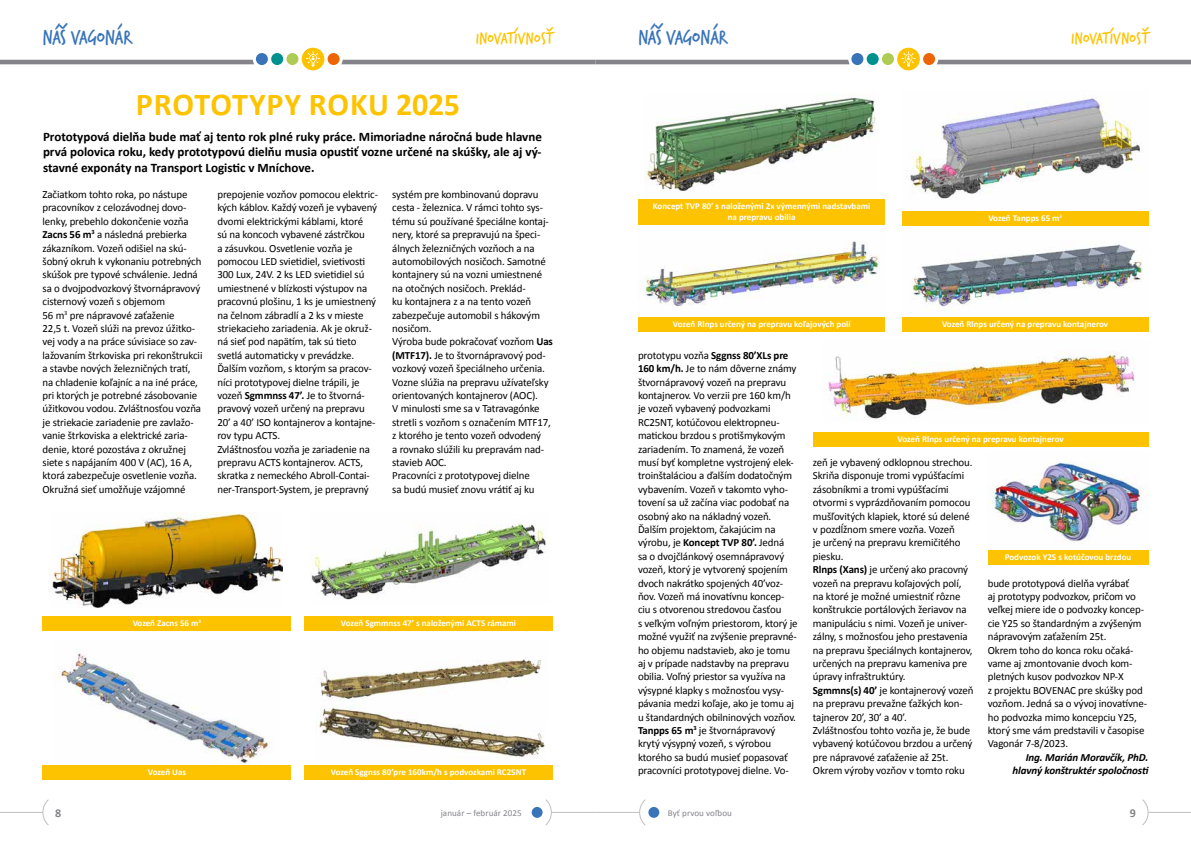
<style>
.page{position:relative;width:1191px;height:842px;background:#fff}
.page>*{position:absolute;margin:0;border:0;box-sizing:border-box;transform-origin:0 0}
.t1{font:700 32px "Calibri";letter-spacing:.02em;color:#fdc300}
.t2{font:21px "Verveine";letter-spacing:-.02em;color:#3974b9}
.t3{font:17px "Verveine";color:#fdc300}
.t4{font:700 13px/15.6px "Calibri";color:#000;text-align:justify}
.t5{font:700 12px "Calibri";color:#838389}
.t6{font:11px/13.4px "Calibri";letter-spacing:-.01em;color:#000}
.t7{font:italic 700 11px/13.4px "Calibri";letter-spacing:-.01em;color:#000;text-align:right}
.t8{font:700 9px/10.8px "Calibri";color:#fff;text-align:center}
.t9{font:9px "Calibri";letter-spacing:.01em;color:#838389}
.s1{font-weight:700}
</style>
<div class="page">
<div style="left:648px;top:807px;width:11px;height:11px;background:#3974b9;border-radius:50%"></div>
<svg style="left:1142px;top:799px;width:7px;height:26px"></svg>
<svg style="left:639px;top:799px;width:7px;height:27px"></svg>
<hr style="left:1148px;top:812px;width:43px;height:1px;background:#c1bdc1">
<hr style="left:595px;top:812px;width:44px;height:1px;background:#c1bdc1">
<div style="left:531px;top:807px;width:11px;height:11px;background:#3974b9;border-radius:50%"></div>
<svg style="left:42px;top:799px;width:7px;height:26px"></svg>
<svg style="left:545px;top:799px;width:7px;height:27px"></svg>
<hr style="left:0;top:812px;width:43px;height:1px;background:#c1bdc1">
<hr style="left:551px;top:812px;width:44px;height:1px;background:#c1bdc1">
<svg style="left:0;top:48px;width:1191px;height:22px"></svg>
<img style="left:311px;top:523px;width:238px;height:77px">
<img style="left:910px;top:97px;width:230px;height:102px">
<img style="left:643px;top:241px;width:237px;height:66px">
<img style="left:911px;top:243px;width:232px;height:65px">
<img style="left:823px;top:351px;width:312px;height:69px">
<img style="left:989px;top:462px;width:159px;height:81px">
<img style="left:320px;top:659px;width:221px;height:42px">
<img style="left:49px;top:512px;width:234px;height:96px">
<img style="left:645px;top:97px;width:231px;height:94px">
<img style="left:55px;top:649px;width:218px;height:115px">
<div style="left:304px;top:616px;width:249px;height:14px;background:#fdc300"></div>
<div style="left:902px;top:211px;width:246px;height:14px;background:#fdc300"></div>
<div style="left:638px;top:317px;width:247px;height:15px;background:#fdc300"></div>
<div style="left:901px;top:317px;width:247px;height:15px;background:#fdc300"></div>
<div style="left:813px;top:432px;width:335px;height:14px;background:#fdc300"></div>
<div style="left:304px;top:765px;width:249px;height:15px;background:#fdc300"></div>
<div style="left:43px;top:616px;width:248px;height:14px;background:#fdc300"></div>
<div style="left:638px;top:200px;width:247px;height:25px;background:#fdc300"></div>
<div style="left:43px;top:765px;width:248px;height:15px;background:#fdc300"></div>
<img style="left:318px;top:707px;width:226px;height:52px">
<div style="left:987px;top:551px;width:161px;height:14px;background:#fdc300"></div>
<h2 class="t2" style="left:43px;top:22px;width:92px">NÁŠ VAGONÁR</h2>
<h3 class="t3" style="left:476px;top:26px;width:81px">INOVATÍVNOSŤ</h3>
<h1 class="t1" style="left:136px;top:81px;width:326px">PROTOTYPY ROKU 2025</h1>
<p class="t4" style="left:43px;top:128px;width:500px">Prototypová dielňa bude mať aj tento rok plné ruky práce. Mimoriadne náročná bude hlavne prvá polovica roku, kedy prototypovú dielňu musia opustiť vozne určené na skúšky, ale aj vý&shy;stavné exponáty na Transport Logistic v Mníchove.</p>
<p class="t6" style="left:43px;top:187px;width:161px">Začiatkom tohto roka, po nástupe pracovníkov z celozávodnej dovo&shy;lenky, prebehlo dokončenie vozňa <span class="s1">Zacns 56 m</span><sup>3</sup> a následná prebierka zákazníkom. Vozeň odišiel na skú&shy;šobný okruh k vykonaniu potrebných skúšok pre typové schválenie. Jedná sa o dvojpodvozkový štvornápravový cisternový vozeň s objemom<br>56 m<sup>3</sup> pre nápravové zaťaženie<br>22,5 t. Vozeň slúži na prevoz úžitko&shy;vej vody a na práce súvisiace so zav&shy;lažovaním štrkoviska pri rekonštrukcii a stavbe nových železničných tratí, na chladenie koľajníc a na iné práce, pri ktorých je potrebné zásobovanie úžitkovou vodou. Zvláštnosťou vozňa je striekacie zariadenie pre zavlažo&shy;vanie štrkoviska a elektrické zaria&shy;denie, ktoré pozostáva z okružnej siete s napájaním 400 V (AC), 16 A, ktorá zabezpečuje osvetlenie vozňa.<br>Okružná sieť umožňuje vzájomné</p>
<p class="t6" style="left:217px;top:187px;width:162px">prepojenie vozňov pomocou elektric&shy;kých káblov. Každý vozeň je vybavený dvomi elektrickými káblami, ktoré<br>sú na koncoch vybavené zástrčkou<br>a zásuvkou. Osvetlenie vozňa je pomocou LED svietidiel, svietivosti 300 Lux, 24V. 2 ks LED svietidiel sú umiestnené v blízkosti výstupov na pracovnú plošinu, 1 ks je umiestnený na čelnom zábradlí a 2 ks v mieste striekacieho zariadenia. Ak je okruž&shy;ná sieť pod napätím, tak sú tieto svetlá automaticky v prevádzke.<br>Ďalším vozňom, s ktorým sa pracov&shy;níci prototypovej dielne trápili, je vozeň <span class="s1">Sgmmnss 47’.</span> Je to štvorná&shy;pravový vozeň určený na prepravu 20’ a 40’ ISO kontajnerov a kontajne&shy;rov typu ACTS.<br>Zvláštnosťou vozňa je zariadenie na prepravu ACTS kontajnerov. ACTS, skratka z nemeckého Abroll-Contai&shy;ner-Transport-System, je prepravný</p>
<p class="t6" style="left:392px;top:187px;width:162px">systém pre kombinovanú dopravu cesta - železnica. V rámci tohto sys&shy;tému sú používané špeciálne kontaj&shy;nery, ktoré sa prepravujú na špeci&shy;álnych železničných vozňoch a na automobilových nosičoch. Samotné kontajnery sú na vozni umiestnené na otočných nosičoch. Preklád-<br>ku kontajnera z a na tento vozeň zabezpečuje automobil s hákovým nosičom.<br>Výroba bude pokračovať vozňom <span class="s1">Uas (MTF17).</span> Je to štvornápravový pod&shy;vozkový vozeň špeciálneho určenia.<br>Vozne slúžia na prepravu užívateľsky orientovaných kontajnerov (AOC).<br>V minulosti sme sa v Ta travagónke stretli s vozňom s označením MTF17, z ktorého je tento vozeň odvodený<br>a rovnako slúžili ku prepravám nad&shy;stavieb AOC.<br>Pracovníci z prototypovej dielne<br>sa budú musieť znovu vrátiť aj ku</p>
<p class="t8" style="left:133px;top:617px;width:70px">Vozeň Zacns 56 m<sup>3</sup></p>
<p class="t8" style="left:148px;top:766px;width:40px">Vozeň Uas</p>
<p class="t8" style="left:341px;top:617px;width:177px">Vozeň Sgmmnss 47’ s naloženými ACTS rámami</p>
<p class="t8" style="left:331px;top:766px;width:197px">Vozeň Sggnss 80’pre 160km/h s podvozkami RC25NT</p>
<p class="t5" style="left:55px;top:804px;width:8px">8</p>
<p class="t9" style="left:441px;top:806px;width:83px">január – február 2025</p>
<h2 class="t2" style="left:638px;top:22px;width:92px">NÁŠ VAGONÁR</h2>
<p class="t8" style="left:653px;top:200px;width:219px">Koncept TVP 80’ s naloženými 2x výmennými nadstavbami na prepravu obilia</p>
<h3 class="t3" style="left:1071px;top:26px;width:81px">INOVATÍVNOSŤ</h3>
<p class="t8" style="left:988px;top:212px;width:75px">Vozeň Tanpps 65 m<sup>3</sup></p>
<p class="t8" style="left:673px;top:318px;width:179px">Vozeň Rlnps určený na prepravu koľajových polí</p>
<p class="t8" style="left:942px;top:318px;width:168px">Vozeň Rlnps určený na prepravu kontajnerov</p>
<p class="t6" style="left:638px;top:348px;width:161px">prototypu vozňa <span class="s1">Sggnss 80’XLs pre 160 km/h.</span> Je to nám dôverne známy štvornápravový vozeň na prepravu kontajnerov. Vo verzii pre 160 km/h je vozeň vybavený podvozkami RC25NT, kotúčovou elektropneu&shy;matickou brzdou s protišmykovým zariadením. To znamená, že vozeň musí byť kompletne vystrojený elek&shy;troinštaláciou a ďalším dodatočným vybavením. Vozeň v takomto vyho&shy;tovení sa už začína viac podobať na osobný ako na nákladný vozeň.<br>Ďalším projektom, čakajúcim na výrobu, je <span class="s1">Koncept TVP 80’.</span> Jedná<br>sa o dvojčlánkový osemnápravový vozeň, ktorý je vytvorený spojením dvoch nakrátko spojených 40’voz&shy;ňov. Vozeň má inovatívnu koncep&shy;ciu s otvorenou stredovou časťou<br>s veľkým voľným priestorom, ktorý je možné využiť na zvýšenie prepravné&shy;ho objemu nadstavieb, ako je tomu aj v prípade nadstavby na prepravu obilia. Voľný priestor sa využíva na výsypné klapky s možnosťou vysy&shy;pávania medzi koľaje, ako je tomu aj u štandardných obilninových vozňov.<br><span class="s1">Tanpps 65 m</span><sup>3</sup> je štvornápravový krytý výsypný vozeň, s výrobou ktorého sa budú musieť popasovať pracovníci prototypovej dielne. Vo-</p>
<p class="t9" style="left:668px;top:806px;width:66px">Byť prvou voľbou</p>
<p class="t8" style="left:897px;top:433px;width:168px">Vozeň Rlnps určený na prepravu kontajnerov</p>
<p class="t6" style="left:813px;top:455px;width:162px">zeň je vybavený odklopnou strechou.<br>Skriňa disponuje tromi vypúšťacími zásobníkmi a tromi vypúšťacími otvormi s vyprázdňovaním pomocou mušľovitých klapiek, ktoré sú delené v pozdĺžnom smere vozňa. Vozeň<br>je určený na prepravu kremičitého piesku.<br><span class="s1">Rlnps (Xans)</span> je určený ako pracovný vozeň na prepravu koľajových polí, na ktoré je možné umiestniť rôzne konštrukcie portálových žeriavov na manipuláciu s nimi. Vozeň je univer&shy;zálny, s možnosťou jeho prestavenia na prepravu špeciálnych kontajnerov, určených na prepravu kameniva pre úpravy infraštruktúry.<br><span class="s1">Sgmmns(s) 40’</span> je kontajnerový vozeň na prepravu prevažne ťažkých kon&shy;tajnerov 20’, 30’ a 40’.<br>Zvláštnosťou tohto vozňa je, že bude vybavený kotúčovou brzdou a určený pre nápravové zaťaženie až 25t.<br>Okrem výroby vozňov v tomto roku</p>
<p class="t8" style="left:1004px;top:552px;width:128px">Podvozok Y25 s kotúčovou brzdou</p>
<p class="t6" style="left:987px;top:576px;width:161px">bude prototypová dielňa vyrábať<br>aj prototypy podvozkov, pričom vo veľkej miere ide o podvozky koncep&shy;cie Y25 so štandardným a zvýšeným nápravovým zaťažením 25t.<br>Okrem toho do konca roku očaká&shy;vame aj zmontovanie dvoch kom&shy;pletných kusov podvozkov NP-X<br>z projektu BOVENAC pre skúšky pod vozňom. Jedná sa o vývoj inovatívne&shy;ho podvozka mimo koncepciu Y25, ktorý sme vám predstavili v časopise<br>Vagonár 7-8/2023.</p>
<p class="t7" style="left:1012px;top:750px;width:138px">Ing. Marián Moravčík, PhD. hlavný konštruktér spoločnosti</p>
<p class="t5" style="left:1129px;top:804px;width:8px">9</p>
</div>
